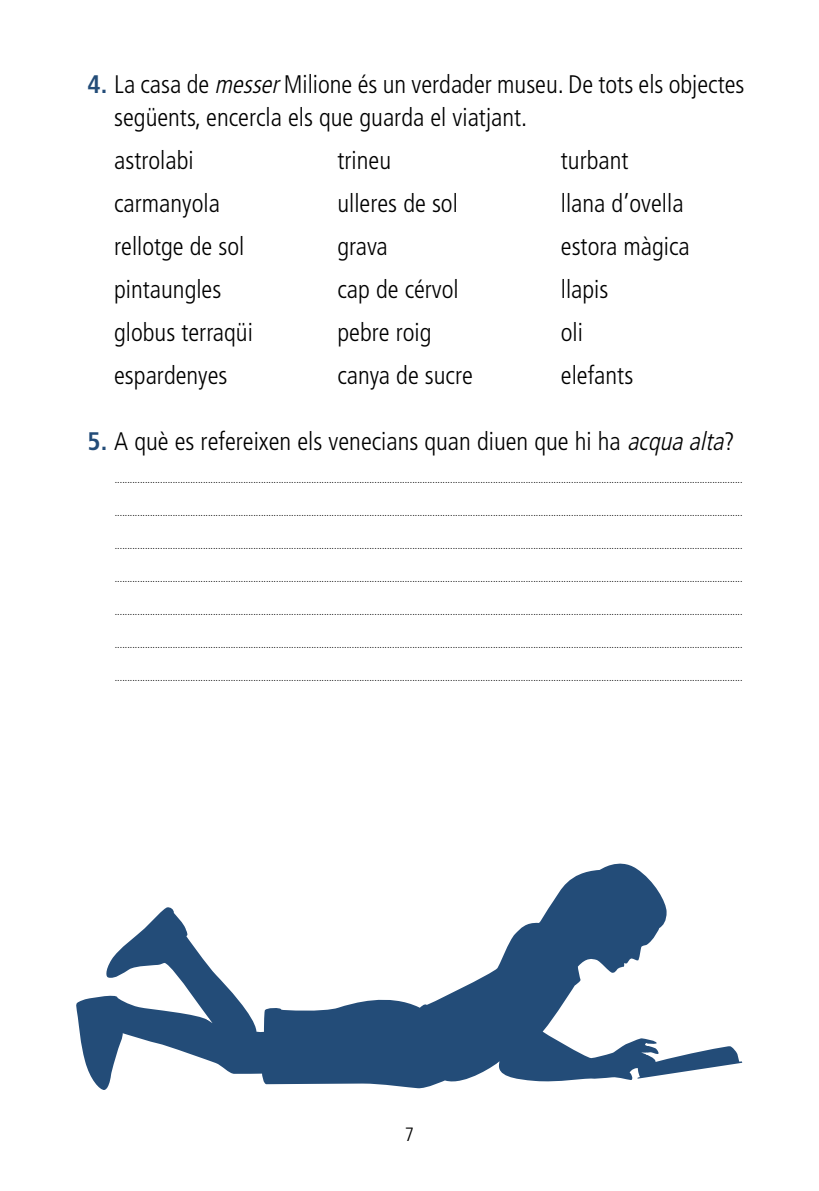
<style>
.page{position:relative;width:819px;height:1191px;background:#fff}
.page>*{position:absolute;margin:0;border:0;box-sizing:border-box;transform-origin:0 0}
.t1{font:300 condensed 25.38px/42.9px "Frutiger LT Std";color:#000}
.t2{font:300 condensed 19.25px "Frutiger LT Std";color:#000}
.t3{font:300 condensed 10.5px "Frutiger LT Std";color:#000}
.s1{font-weight:700;color:#234c78}
.s2{font-style:italic}
</style>
<div class="page">
<svg style="left:76px;top:863px;width:667px;height:227px"></svg>
<h1 class="t1" style="left:114px;top:69px;width:631px;line-height:32.9px;text-indent:-26px"><span class="s1">4.</span> La casa de <span class="s2">messer</span>Milione és un verdader museu. De tots els objectes següents, encercla els que guarda el viatjant.</h1>
<h1 class="t1" style="left:114px;top:139px;width:140px">astrolabi carmanyola rellotge de sol pintaungles globus terraqüi espardenyes</h1>
<h1 class="t1" style="left:337px;top:139px;width:137px">trineu<br>ulleres de sol grava<br>cap de cérvol pebre roig canya de sucre</h1>
<h1 class="t1" style="left:561px;top:139px;width:130px">turbant<br>llana d’ovella estora màgica llapis<br>oli<br>elefants</h1>
<h1 class="t1" style="left:88px;top:420px;width:648px"><span class="s1">5.</span> A què es refereixen els venecians quan diuen que hi ha <span class="s2">acquaalta</span>?</h1>
<p class="t3" style="left:115px;top:473px;width:629px">.........................................................................................................................................................................................................................................................</p>
<p class="t3" style="left:115px;top:506px;width:629px">.........................................................................................................................................................................................................................................................</p>
<p class="t3" style="left:115px;top:539px;width:629px">.........................................................................................................................................................................................................................................................</p>
<p class="t3" style="left:115px;top:572px;width:629px">.........................................................................................................................................................................................................................................................</p>
<p class="t3" style="left:115px;top:605px;width:629px">.........................................................................................................................................................................................................................................................</p>
<p class="t3" style="left:115px;top:638px;width:629px">.........................................................................................................................................................................................................................................................</p>
<p class="t3" style="left:115px;top:671px;width:629px">.........................................................................................................................................................................................................................................................</p>
<h2 class="t2" style="left:405px;top:1123px;width:11px">7</h2>
</div>
